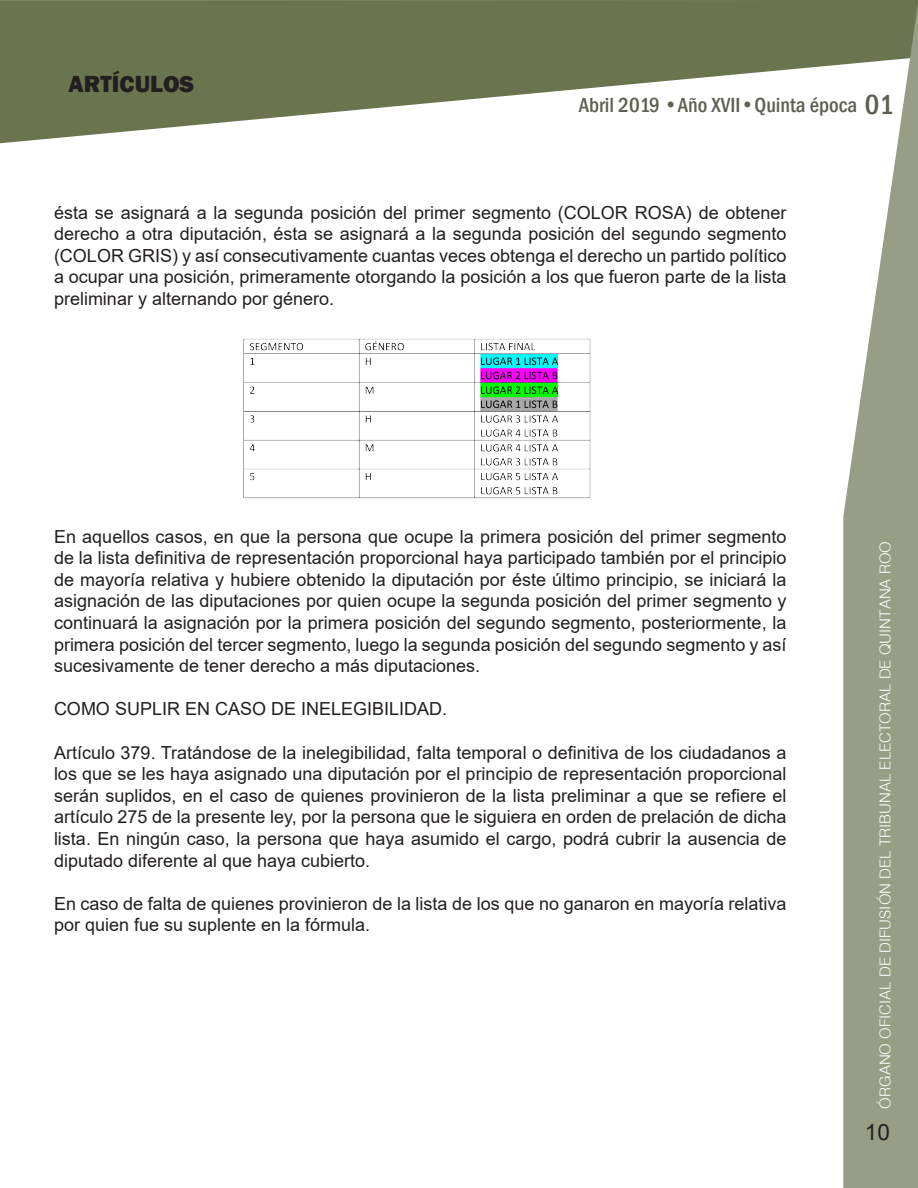
<style>
.page{position:relative;width:918px;height:1188px;background:#fff}
.page>*{position:absolute;margin:0;border:0;box-sizing:border-box;transform-origin:0 0}
.t1{font:800 24px "Franklin Gothic";color:#231f20}
.t2{font:22.5px "Arial";color:#231f20}
.t3{font:500 condensed 21px "Franklin Gothic";color:#5c6052}
.t4{font:18px/21.6px "Arial";color:#231f20;text-align:justify}
.t5{font:300 15px "Helv";color:#fff}
.s1{font-size:28.5px}
</style>
<div class="page">
<svg style="left:0;top:0;width:918px;height:143px;fill:#6a7550"></svg>
<svg style="left:843px;top:3px;width:75px;height:1185px;fill:#979e85"></svg>
<img style="left:243px;top:338px;width:348px;height:161px">
<p class="t1" style="left:69px;top:69px;width:127px">ARTÍCULOS</p>
<p class="t3" style="left:579px;top:92px;width:317px">Abril 2019 •Año XVII•Quinta época <span class="s1">01</span></p>
<p class="t4" style="left:54px;top:201px;width:734px">ésta se asignará a la segunda posición del primer segmento (COLOR ROSA) de obtener derecho a otra diputación, ésta se asignará a la segunda posición del segundo segmento (COLOR GRIS) y así consecutivamente cuantas veces obtenga el derecho un partido político a ocupar una posición, primeramente otorgando la posición a los que fueron parte de la lista preliminar y alternando por género.</p>
<p class="t4" style="left:54px;top:525px;width:734px">En aquellos casos, en que la persona que ocupe la primera posición del primer segmento de la lista definitiva de representación proporcional haya participado también por el principio de mayoría relativa y hubiere obtenido la diputación por éste último principio, se iniciará la asignación de las diputaciones por quien ocupe la segunda posición del primer segmento y continuará la asignación por la primera posición del segundo segmento, posteriormente, la primera posición del tercer segmento, luego la segunda posición del segundo segmento y así sucesivamente de tener derecho a más diputaciones.</p>
<p class="t4" style="left:54px;top:698px;width:395px">COMO SUPLIR EN CASO DE INELEGIBILIDAD.</p>
<p class="t4" style="left:54px;top:741px;width:734px">Artículo 379. Tratándose de la inelegibilidad, falta temporal o definitiva de los ciudadanos a los que se les haya asignado una diputación por el principio de representación proporcional serán suplidos, en el caso de quienes provinieron de la lista preliminar a que se refiere el artículo 275 de la presente ley, por la persona que le siguiera en orden de prelación de dicha lista. En ningún caso, la persona que haya asumido el cargo, podrá cubrir la ausencia de diputado diferente al que haya cubierto.</p>
<p class="t4" style="left:54px;top:893px;width:734px">En caso de falta de quienes provinieron de la lista de los que no ganaron en mayoría relativa por quien fue su suplente en la fórmula.</p>
<p class="t5" style="left:876px;top:1109px;width:569px;rotate:-90deg">ÓRGANO OFICIAL DE DIFUSIÓN DEL TRIBUNAL ELECTORAL DE QUINTANA ROO</p>
<p class="t2" style="left:865px;top:1117px;width:27px">10</p>
</div>
